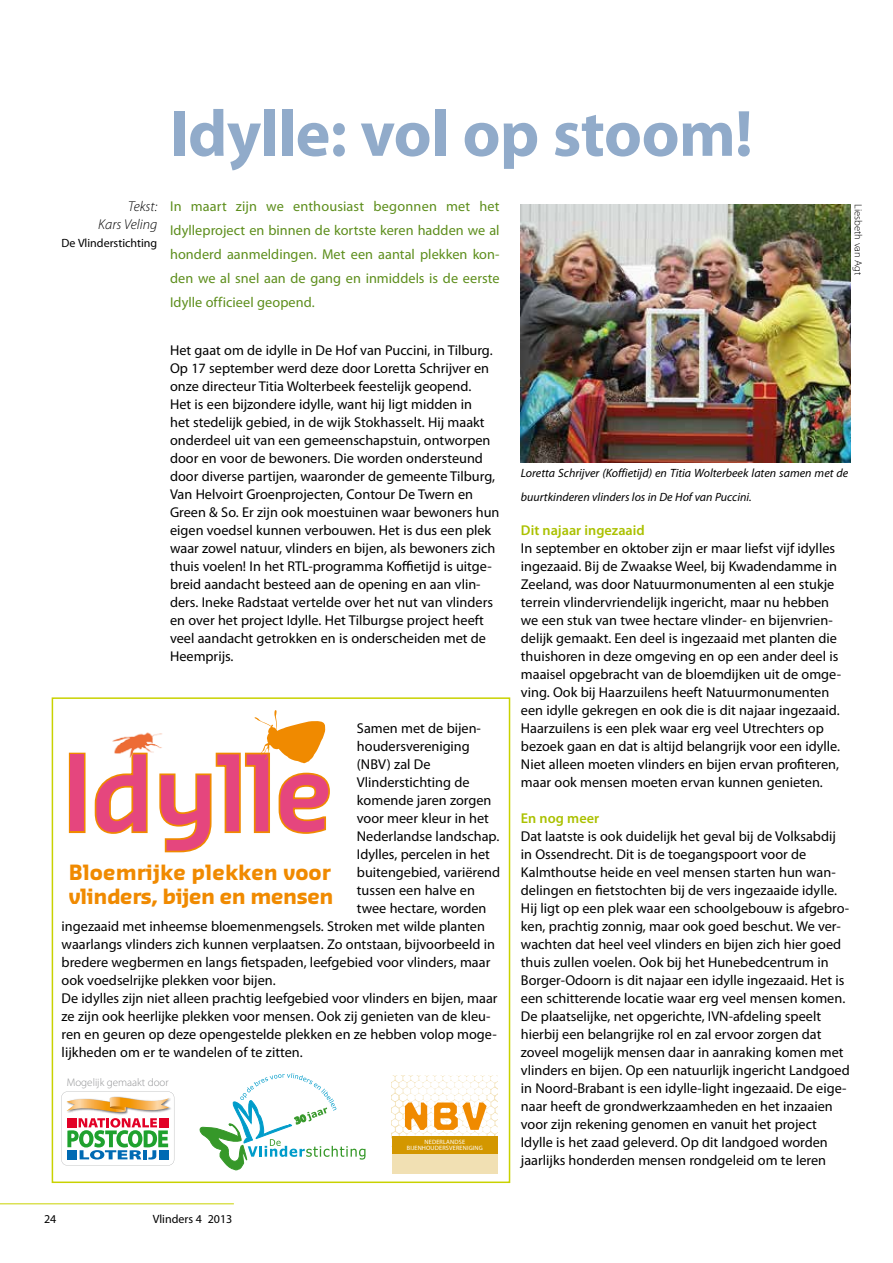
<style>
.page{position:relative;width:893px;height:1263px;background:#fff}
.page>*{position:absolute;margin:0;border:0;box-sizing:border-box;transform-origin:0 0}
.t1{font:600 102.6px "Sansa Std";letter-spacing:-.02em;color:#e5467e}
.t2{font:700 66px "Myriad Pro";letter-spacing:-.01em;color:#91abca}
.t3{font:700 20.55px/24.6px "Sansa Std";color:#f08a00}
.t4{font:14.25px/18px "Myriad Pro";color:#000}
.t5{font:14.25px/24px "Myriad Pro";letter-spacing:.005em;color:#5d8e1c;text-align:justify}
.t6{font:600 14.25px "Myriad Pro";color:#abc100}
.t7{font:italic 300 14.25px/18px "Myriad Pro";color:#000;text-align:right}
.t8{font:italic 12px/24px "Myriad Pro";color:#000}
.t9{font:12px "Myriad Pro";color:#000}
.t10{font:300 11.1px "Myriad Pro";color:#929395}
.t11{font:300 10.5px "Myriad Pro";color:#000}
.t12{font:6.3px/5.4px "The Sans Semi Bold Caps";letter-spacing:.025em;color:#fff;text-align:center}
</style>
<div class="page">
<hr style="left:0;top:1203px;width:234px;height:1px;background:#c9d200">
<div style="left:52px;top:697px;width:458px;height:486px;border:2px solid #c9d200"></div>
<div style="left:69px;top:753px;width:17px;height:80px;border:3px solid #f08a00"></div>
<svg style="left:94px;top:760px;width:54px;height:74px"></svg>
<svg style="left:159px;top:710px;width:171px;height:143px"></svg>
<img style="left:112px;top:727px;width:54px;height:33px">
<svg style="left:61px;top:1091px;width:113px;height:74px"></svg>
<div style="left:392px;top:1136px;width:106px;height:17px;background:#d39700"></div>
<div style="left:392px;top:1153px;width:106px;height:21px;background:#f1e0b3"></div>
<svg style="left:392px;top:1076px;width:106px;height:60px"></svg>
<svg style="left:199px;top:1073px;width:166px;height:97px"></svg>
<img style="left:521px;top:204px;width:329px;height:258px">
<h2 class="t2" style="left:170px;top:91px;width:584px">Idylle: vol op stoom!</h2>
<p class="t7" style="left:98px;top:198px;width:61px">Tekst:<br>Kars Veling</p>
<p class="t9" style="left:62px;top:236px;width:97px">De Vlinderstichting</p>
<p class="t5" style="left:170px;top:194px;width:331px">In maart zijn we enthousiast begonnen met het Idylleproject en binnen de kortste keren hadden we al honderd aanmeldingen. Met een aantal plekken kon&shy;den we al snel aan de gang en inmiddels is de eerste Idylle officieel geopend.</p>
<p class="t4" style="left:170px;top:341px;width:331px">Het gaat om de idylle in De Hof van Puccini, in Tilburg.<br>Op 17 september werd deze door Loretta Schrijver en onze directeur Titia Wolterbeek feestelijk geopend.<br>Het is een bijzondere idylle, want hij ligt midden in<br>het stedelijk gebied, in de wijk Stokhasselt. Hij maakt onderdeel uit van een gemeenschapstuin, ontworpen door en voor de bewoners. Die worden ondersteund door diverse partijen, waaronder de gemeente Tilburg, Van Helvoirt Groenprojecten, Contour De Twern en Green &amp; So. Er zijn ook moestuinen waar bewoners hun eigen voedsel kunnen verbouwen. Het is dus een plek waar zowel natuur, vlinders en bijen, als bewoners zich thuis voelen! In het RTL-programma Koffietijd is uitge&shy;breid aandacht besteed aan de opening en aan vlin&shy;ders. Ineke Radstaat vertelde over het nut van vlinders en over het project Idylle. Het Tilburgse project heeft veel aandacht getrokken en is onderscheiden met de Heemprijs.</p>
<p class="t4" style="left:357px;top:719px;width:125px">Samen met de bijen-</p>
<p class="t4" style="left:357px;top:737px;width:114px">houdersvereniging</p>
<p class="t4" style="left:357px;top:755px;width:75px">(NBV) zal De</p>
<p class="t4" style="left:357px;top:773px;width:114px">Vlinderstichting de</p>
<p class="t4" style="left:357px;top:791px;width:136px">komende jaren zorgen</p>
<p class="t4" style="left:357px;top:809px;width:134px">voor meer kleur in het</p>
<p class="t4" style="left:357px;top:827px;width:144px">Nederlandse landschap.</p>
<p class="t4" style="left:357px;top:845px;width:135px">Idylles, percelen in het</p>
<p class="t4" style="left:357px;top:863px;width:145px">buitengebied, variërend</p>
<p class="t4" style="left:357px;top:881px;width:120px">tussen een halve en</p>
<p class="t4" style="left:357px;top:899px;width:131px">twee hectare, worden</p>
<p class="t4" style="left:62px;top:917px;width:425px">ingezaaid met inheemse bloemenmengsels. Stroken met wilde planten</p>
<p class="t4" style="left:62px;top:935px;width:435px">waarlangs vlinders zich kunnen verplaatsen. Zo ontstaan, bijvoorbeeld in</p>
<p class="t4" style="left:62px;top:953px;width:430px">bredere wegbermen en langs fietspaden, leefgebied voor vlinders, maar</p>
<p class="t4" style="left:62px;top:971px;width:215px">ook voedselrijke plekken voor bijen.</p>
<p class="t4" style="left:62px;top:989px;width:437px">De idylles zijn niet alleen prachtig leefgebied voor vlinders en bijen, maar</p>
<p class="t4" style="left:62px;top:1007px;width:430px">ze zijn ook heerlijke plekken voor mensen. Ook zij genieten van de kleu-</p>
<p class="t4" style="left:62px;top:1025px;width:437px">ren en geuren op deze opengestelde plekken en ze hebben volop moge-</p>
<p class="t4" style="left:62px;top:1043px;width:243px">lijkheden om er te wandelen of te zitten.</p>
<h1 class="t1" style="left:62px;top:725px;width:273px">Idylle</h1>
<h3 class="t3" style="left:69px;top:859px;width:266px">Bloemrijke plekken voor vlinders, bijen en mensen</h3>
<p class="t10" style="left:67px;top:1076px;width:103px">Mogelijk gemaakt door</p>
<p class="t9" style="left:44px;top:1211px;width:14px">24</p>
<p class="t9" style="left:153px;top:1211px;width:81px">Vlinders 4 2013</p>
<p class="t12" style="left:407px;top:1139px;width:78px">NEDERLANDSE<br>BIJENHOUDERSVERENIGING</p>
<p class="t11" style="left:864px;top:204px;width:72px;rotate:90deg">Liesbeth van Agt</p>
<p class="t8" style="left:521px;top:461px;width:329px">Loretta Schrijver (Koffietijd) en Titia Wolterbeek laten samen met de buurtkinderen vlinders los in De Hof van Puccini.</p>
<p class="t6" style="left:521px;top:521px;width:125px">Dit najaar ingezaaid</p>
<p class="t4" style="left:521px;top:539px;width:322px">In september en oktober zijn er maar liefst vijf idylles ingezaaid. Bij de Zwaakse Weel, bij Kwadendamme in Zeeland, was door Natuurmonumenten al een stukje terrein vlindervriendelijk ingericht, maar nu hebben we een stuk van twee hectare vlinder- en bijenvrien&shy;delijk gemaakt. Een deel is ingezaaid met planten die thuishoren in deze omgeving en op een ander deel is maaisel opgebracht van de bloemdijken uit de omge&shy;ving. Ook bij Haarzuilens heeft Natuurmonumenten een idylle gekregen en ook die is dit najaar ingezaaid.<br>Haarzuilens is een plek waar erg veel Utrechters op bezoek gaan en dat is altijd belangrijk voor een idylle.<br>Niet alleen moeten vlinders en bijen ervan profiteren, maar ook mensen moeten ervan kunnen genieten.</p>
<p class="t6" style="left:521px;top:809px;width:80px">En nog meer</p>
<p class="t4" style="left:521px;top:827px;width:330px">Dat laatste is ook duidelijk het geval bij de Volksabdij in Ossendrecht. Dit is de toegangspoort voor de Kalmthoutse heide en veel mensen starten hun wan&shy;delingen en fietstochten bij de vers ingezaaide idylle.<br>Hij ligt op een plek waar een schoolgebouw is afgebro&shy;ken, prachtig zonnig, maar ook goed beschut. We ver&shy;wachten dat heel veel vlinders en bijen zich hier goed thuis zullen voelen. Ook bij het Hunebedcentrum in Borger-Odoorn is dit najaar een idylle ingezaaid. Het is een schitterende locatie waar erg veel mensen komen.<br>De plaatselijke, net opgerichte, IVN-afdeling speelt hierbij een belangrijke rol en zal ervoor zorgen dat zoveel mogelijk mensen daar in aanraking komen met vlinders en bijen. Op een natuurlijk ingericht Landgoed in Noord-Brabant is een idylle-light ingezaaid. De eige&shy;naar heeft de grondwerkzaamheden en het inzaaien voor zijn rekening genomen en vanuit het project Idylle is het zaad geleverd. Op dit landgoed worden jaarlijks honderden mensen rondgeleid om te leren</p>
</div>
